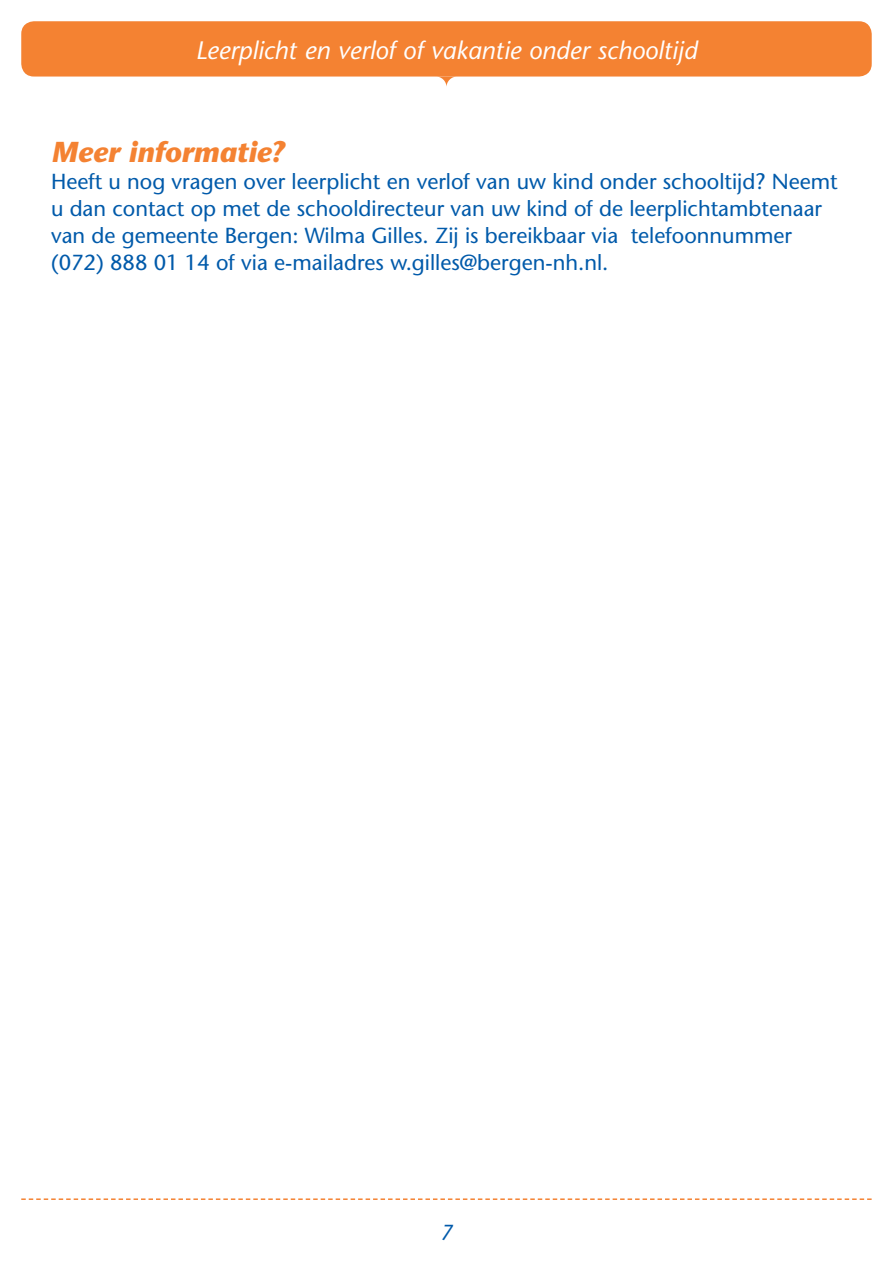
<style>
.page{position:relative;width:893px;height:1263px;background:#fff}
.page>*{position:absolute;margin:0;border:0;box-sizing:border-box;transform-origin:0 0}
.bodytekst{font:italic 700 28.8px "Stone Sans";color:#f48232}
.t1{font:italic 25.2px "Stone Sans";color:#fff}
.bodytekst-2{font:21.75px/27px "Stone Sans";color:#015aaa}
.bodytekst-3{font:italic 21.75px "Stone Sans";color:#015aaa}
</style>
<div class="page">
<svg style="left:21px;top:1198px;width:851px;height:2px"></svg>
<div style="left:21px;top:21px;width:851px;height:56px;background:#f48232;border-radius:13px"></div>
<svg style="left:439px;top:77px;width:15px;height:10px"></svg>
<p class="t1" style="left:196px;top:35px;width:503px">Leerplicht en verlof of vakantie onder schooltijd</p>
<p class="bodytekst" style="left:51px;top:134px;width:235px">Meer informatie?</p>
<p class="bodytekst-2" style="left:51px;top:168px;width:788px">Heeft u nog vragen over leerplicht en verlof van uw kind onder schooltijd? Neemt u dan contact op met de schooldirecteur van uw kind of de leerplichtambtenaar van de gemeente Bergen: Wilma Gilles. Zij is bereikbaar via telefoonnummer (072) 888 01 14 of via e-mailadres w.gilles@bergen-nh.nl.</p>
<p class="bodytekst-3" style="left:440px;top:1219px;width:14px">7</p>
</div>
